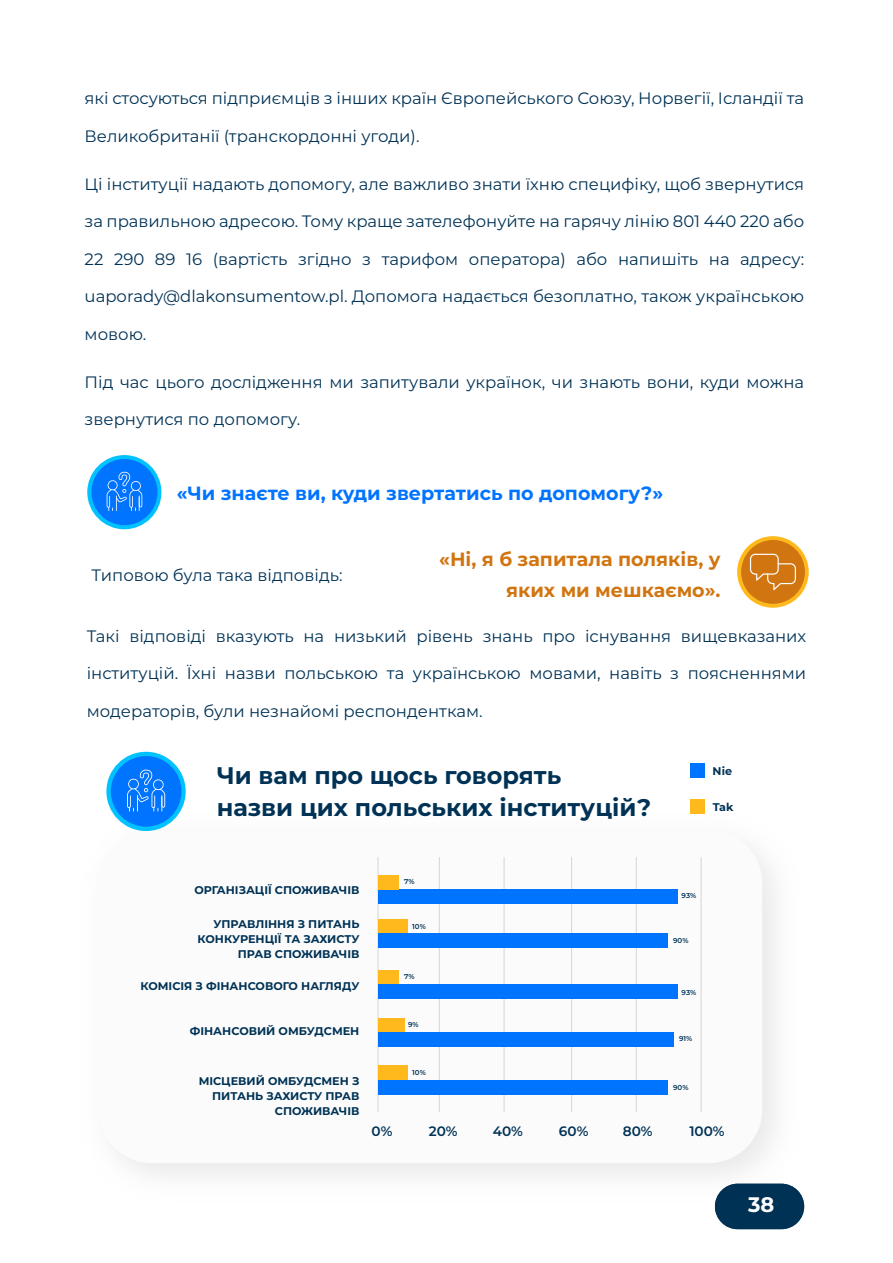
<style>
.page{position:relative;width:893px;height:1263px;background:#fff}
.page>*{position:absolute;margin:0;border:0;box-sizing:border-box;transform-origin:0 0}
.t1{font:700 24px/32.2px "Montserrat";color:#003255}
.t2{font:700 21px "Montserrat";color:#fff}
.t3{font:700 19.2px/31.5px "Montserrat";color:#d17511;text-align:right}
.t4{font:700 19.2px "Montserrat";color:#0073ff}
.t5{font:16.5px "Montserrat";color:#003255}
.t6{font:600 13.65px "Montserrat";color:#003255}
.t7{font:700 11.25px/14.9px "Montserrat";color:#003255;text-align:right}
.t8{font:600 7.05px "Montserrat";color:#003255}
</style>
<div class="page">
<div style="left:715px;top:1184px;width:89px;height:45px;background:#003255;border-radius:23px"></div>
<img style="left:108px;top:804px;width:697px;height:405px">
<div style="left:98px;top:830px;width:664px;height:333px;background:#fbfbfb;border-radius:54px"></div>
<hr style="left:700px;top:857px;width:2px;height:255px;background:#d8d8d8">
<hr style="left:636px;top:857px;width:1px;height:255px;background:#d8d8d8">
<hr style="left:571px;top:857px;width:1px;height:255px;background:#d8d8d8">
<hr style="left:503px;top:857px;width:2px;height:255px;background:#d8d8d8">
<hr style="left:377px;top:857px;width:2px;height:255px;background:#d8d8d8">
<hr style="left:439px;top:857px;width:1px;height:255px;background:#d8d8d8">
<div style="left:378px;top:889px;width:299px;height:14px;background:#0073ff"></div>
<div style="left:378px;top:875px;width:21px;height:14px;background:#ffb91d"></div>
<div style="left:378px;top:919px;width:29px;height:14px;background:#ffb91d"></div>
<div style="left:378px;top:1018px;width:26px;height:14px;background:#ffb91d"></div>
<div style="left:378px;top:1066px;width:29px;height:14px;background:#ffb91d"></div>
<div style="left:378px;top:970px;width:21px;height:14px;background:#ffb91d"></div>
<div style="left:378px;top:933px;width:290px;height:15px;background:#0073ff"></div>
<div style="left:378px;top:984px;width:299px;height:15px;background:#0073ff"></div>
<div style="left:378px;top:1032px;width:295px;height:14px;background:#0073ff"></div>
<div style="left:378px;top:1080px;width:290px;height:14px;background:#0073ff"></div>
<div style="left:689px;top:763px;width:15px;height:15px;background:#0073ff"></div>
<div style="left:689px;top:799px;width:15px;height:15px;background:#ffb91d"></div>
<div style="left:87px;top:455px;width:74px;height:74px;background:#00c2ff;border-radius:50%"></div>
<div style="left:91px;top:459px;width:67px;height:66px;background:#0073ff;border-radius:50%"></div>
<svg style="left:107px;top:472px;width:35px;height:39px"></svg>
<svg style="left:737px;top:536px;width:72px;height:72px"></svg>
<div style="left:741px;top:540px;width:64px;height:64px;background:#d17511;border-radius:50%"></div>
<svg style="left:750px;top:554px;width:46px;height:36px"></svg>
<svg style="left:106px;top:752px;width:80px;height:79px"></svg>
<div style="left:111px;top:756px;width:70px;height:71px;background:#0073ff;border-radius:50%"></div>
<svg style="left:127px;top:769px;width:38px;height:42px"></svg>
<p class="t5" style="left:85px;top:87px;width:721px">які стосуються підприємців з інших країн Європейського Союзу, Норвегії, Ісландії та</p>
<p class="t5" style="left:85px;top:125px;width:336px">Великобританії (транскордонні угоди).</p>
<p class="t5" style="left:85px;top:173px;width:721px">Ці інституції надають допомогу, але важливо знати їхню специфіку, щоб звернутися</p>
<p class="t5" style="left:85px;top:210px;width:721px">за правильною адресою. Тому краще зателефонуйте на гарячу лінію 801 440 220 або</p>
<p class="t5" style="left:85px;top:248px;width:721px">22 290 89 16 (вартість згідно з тарифом оператора) або напишіть на адресу:</p>
<p class="t5" style="left:85px;top:285px;width:721px">uaporady@dlakonsumentow.pl. Допомога надається безоплатно, також українською</p>
<p class="t5" style="left:85px;top:323px;width:63px">мовою.</p>
<p class="t5" style="left:85px;top:371px;width:721px">Під час цього дослідження ми запитували українок, чи знають вони, куди можна</p>
<p class="t5" style="left:85px;top:408px;width:217px">звернутися по допомогу.</p>
<p class="t4" style="left:177px;top:479px;width:488px">«Чи знаєте ви, куди звертатись по допомогу?»</p>
<p class="t5" style="left:91px;top:564px;width:253px">Типовою була така відповідь:</p>
<p class="t3" style="left:439px;top:542px;width:283px">«Ні, я б запитала поляків, у яких ми мешкаємо».</p>
<p class="t5" style="left:87px;top:624px;width:721px">Такі відповіді вказують на низький рівень знань про існування вищевказаних</p>
<p class="t5" style="left:87px;top:662px;width:721px">інституцій. Їхні назви польською та українською мовами, навіть з поясненнями</p>
<p class="t5" style="left:87px;top:699px;width:397px">модераторів, були незнайомі респонденткам.</p>
<h1 class="t1" style="left:217px;top:758px;width:436px">Чи вам про щось говорять<br>назви цих польських інституцій?</h1>
<p class="t7" style="left:713px;top:763px;width:21px">Nie</p>
<p class="t7" style="left:713px;top:799px;width:22px">Tak</p>
<p class="t7" style="left:194px;top:882px;width:167px">ОРГАНІЗАЦІЇ СПОЖИВАЧІВ</p>
<p class="t7" style="left:198px;top:916px;width:163px">УПРАВЛІННЯ З ПИТАНЬ<br>КОНКУРЕНЦІЇ ТА ЗАХИСТУ<br>ПРАВ СПОЖИВАЧІВ</p>
<p class="t7" style="left:140px;top:978px;width:220px">КОМІСІЯ З ФІНАНСОВОГО НАГЛЯДУ</p>
<p class="t7" style="left:190px;top:1023px;width:171px">ФІНАНСОВИЙ ОМБУДСМЕН</p>
<p class="t7" style="left:199px;top:1073px;width:162px">МІСЦЕВИЙ ОМБУДСМЕН З<br>ПИТАНЬ ЗАХИСТУ ПРАВ<br>СПОЖИВАЧІВ</p>
<p class="t8" style="left:404px;top:876px;width:12px">7%</p>
<p class="t8" style="left:412px;top:921px;width:15px">10%</p>
<p class="t8" style="left:404px;top:971px;width:12px">7%</p>
<p class="t8" style="left:408px;top:1019px;width:12px">9%</p>
<p class="t8" style="left:412px;top:1067px;width:15px">10%</p>
<p class="t8" style="left:682px;top:891px;width:16px">93%</p>
<p class="t8" style="left:673px;top:935px;width:17px">90%</p>
<p class="t8" style="left:682px;top:987px;width:16px">93%</p>
<p class="t8" style="left:679px;top:1034px;width:15px">91%</p>
<p class="t8" style="left:673px;top:1082px;width:17px">90%</p>
<p class="t6" style="left:372px;top:1121px;width:22px">0%</p>
<p class="t6" style="left:429px;top:1121px;width:30px">20%</p>
<p class="t6" style="left:493px;top:1121px;width:32px">40%</p>
<p class="t6" style="left:559px;top:1121px;width:31px">60%</p>
<p class="t6" style="left:623px;top:1121px;width:31px">80%</p>
<p class="t6" style="left:689px;top:1121px;width:37px">100%</p>
<p class="t2" style="left:748px;top:1190px;width:28px">3 88</p>
</div>
